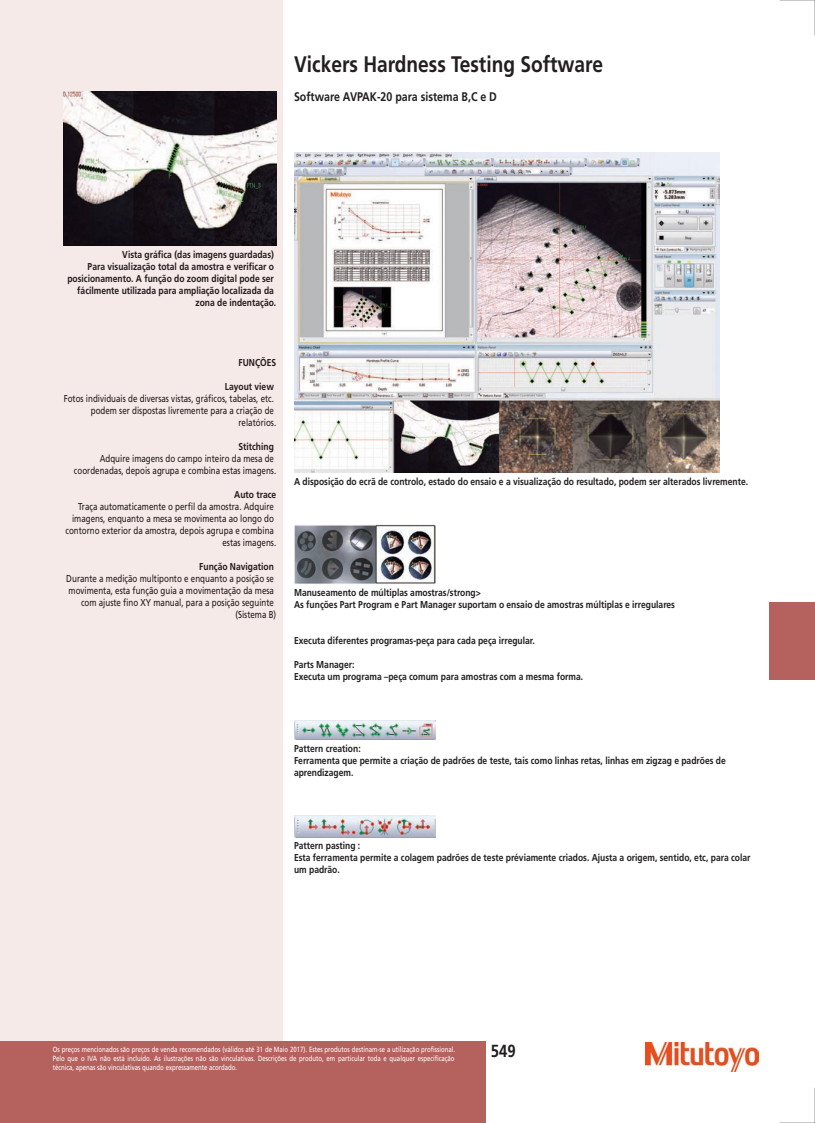
<style>
.page{position:relative;width:815px;height:1123px;background:#fff}
.page>*{position:absolute;margin:0;border:0;box-sizing:border-box;transform-origin:0 0}
.t1{font:700 22.5px "Mitutoyo Frutiger";color:#231f20}
.t2{font:700 17.5px "Mitutoyo Frutiger";color:#231f20}
.t3{font:700 12.5px "Mitutoyo Frutiger";color:#231f20}
.t4{font:700 10px/12px "Mitutoyo Frutiger";color:#231f20}
.t5{font:10px/12px "Mitutoyo Frutiger";color:#221b1b;text-align:right}
.t6{font:700 10px/12px "Mitutoyo Frutiger";color:#221b1b;text-align:right}
.t7{font:7.5px/9px "Mitutoyo Frutiger";color:#fff;text-align:justify}
</style>
<div class="page">
<hr style="left:814px;top:0;width:1px;height:35px;background:#000">
<hr style="left:779px;top:0;width:35px;height:1px;background:#000">
<hr style="left:779px;top:1122px;width:35px;height:1px;background:#000">
<hr style="left:814px;top:1088px;width:1px;height:35px;background:#000">
<div style="left:0;top:0;width:769px;height:1041px;background:#f6eae8"></div>
<div style="left:283px;top:0;width:486px;height:1041px;background:#fff"></div>
<img style="left:63px;top:91px;width:213px;height:155px">
<img style="left:294px;top:153px;width:425px;height:320px">
<img style="left:294px;top:524px;width:142px;height:60px">
<img style="left:294px;top:720px;width:142px;height:19px">
<img style="left:294px;top:815px;width:142px;height:22px">
<div style="left:0;top:1041px;width:485px;height:82px;background:#b5625f"></div>
<img style="left:645px;top:1042px;width:113px;height:29px">
<div style="left:769px;top:602px;width:45px;height:78px;background:#b5625f"></div>
<h1 class="t1" style="left:294px;top:51px;width:310px">Vickers Hardness Testing Software</h1>
<p class="t3" style="left:294px;top:90px;width:204px">Software AVPAK-20 para sistema B,C e D</p>
<p class="t6" style="left:67px;top:248px;width:210px">Vista gráfica (das imagens guardadas)<br>Para visualização total da amostra e verificar o posicionamento. A função do zoom digital pode ser fácilmente utilizada para ampliação localizada da zona de indentação.</p>
<p class="t6" style="left:238px;top:356px;width:39px">FUNÇÕES</p>
<p class="t6" style="left:225px;top:380px;width:51px">Layout view</p>
<p class="t5" style="left:64px;top:392px;width:214px">Fotos individuais de diversas vistas, gráficos, tabelas, etc. podem ser dispostas livremente para a criação de relatórios.</p>
<p class="t6" style="left:238px;top:440px;width:37px">Stitching</p>
<p class="t5" style="left:74px;top:452px;width:204px">Adquire imagens do campo inteiro da mesa de coordenadas, depois agrupa e combina estas imagens.</p>
<p class="t6" style="left:234px;top:488px;width:44px">Auto trace</p>
<p class="t5" style="left:65px;top:500px;width:212px">Traça automaticamente o perfil da amostra. Adquire imagens, enquanto a mesa se movimenta ao longo do contorno exterior da amostra, depois agrupa e combina estas imagens.</p>
<p class="t6" style="left:199px;top:560px;width:76px">Função Navigation</p>
<p class="t5" style="left:66px;top:572px;width:211px">Durante a medição multiponto e enquanto a posição se movimenta, esta função guia a movimentação da mesa com ajuste fino XY manual, para a posição seguinte (Sistema B)</p>
<p class="t4" style="left:294px;top:475px;width:455px">A disposição do ecrã de controlo, estado do ensaio e a visualização do resultado, podem ser alterados livremente.</p>
<p class="t4" style="left:294px;top:587px;width:382px">Manuseamento de múltiplas amostras/strong&gt;<br>As funções Part Program e Part Manager suportam o ensaio de amostras múltiplas e irregulares</p>
<p class="t4" style="left:294px;top:635px;width:242px">Executa diferentes programas-peça para cada peça irregular.</p>
<p class="t4" style="left:294px;top:659px;width:290px">Parts Manager:<br>Executa um programa –peça comum para amostras com a mesma forma.</p>
<p class="t4" style="left:294px;top:742px;width:433px">Pattern creation:<br>Ferramenta que permite a criação de padrões de teste, tais como linhas retas, linhas em zigzag e padrões de aprendizagem.</p>
<p class="t4" style="left:294px;top:840px;width:458px">Pattern pasting :<br>Esta ferramenta permite a colagem padrões de teste préviamente criados. Ajusta a origem, sentido, etc, para colar um padrão.</p>
<p class="t7" style="left:53px;top:1044px;width:404px">Os preços mencionados são preços de venda recomendados (válidos até 31 de Maio 2017). Estes produtos destinam-se a utilização profissional.<br>Pelo que o IVA não está incluído. As ilustrações não são vinculativas. Descrições de produto, em particular toda e qualquer especificação técnica, apenas são vinculativas quando expressamente acordado.</p>
<h2 class="t2" style="left:490px;top:1040px;width:26px">549</h2>
</div>
